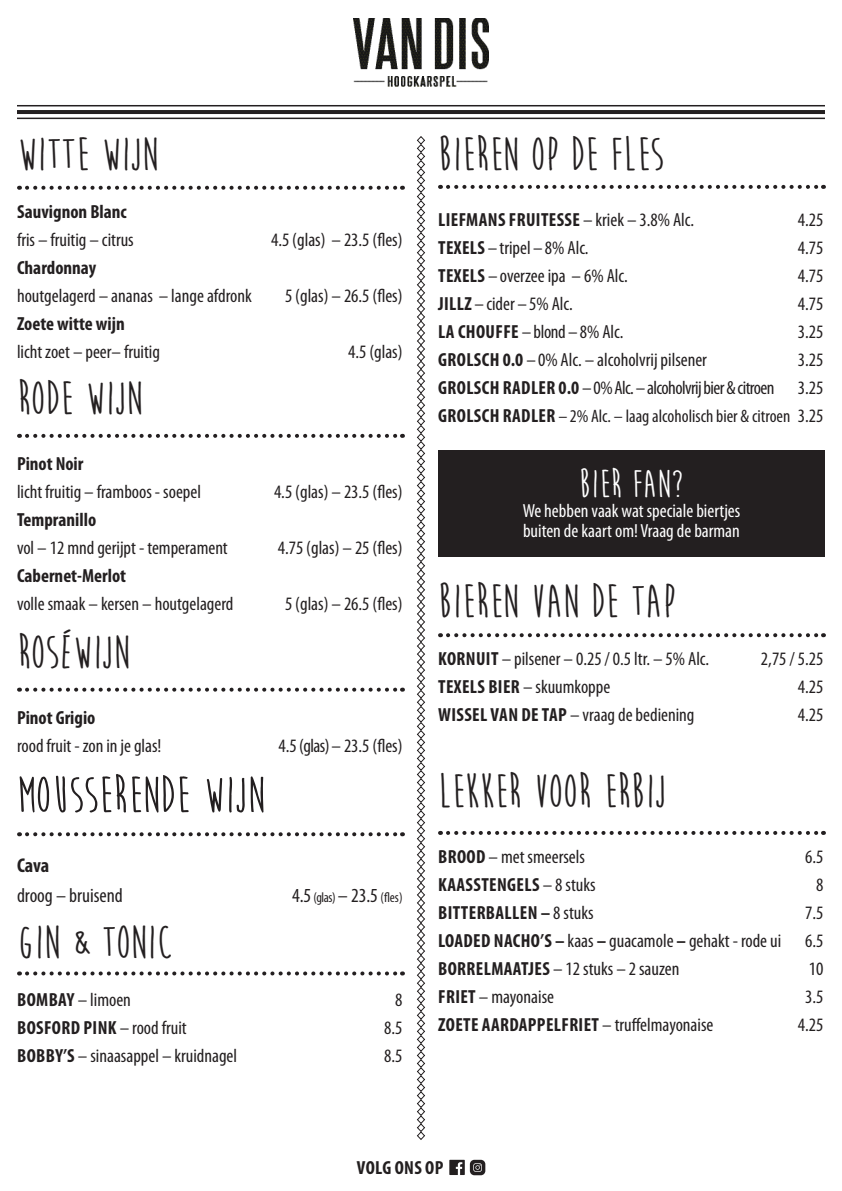
<style>
.page{position:relative;width:842px;height:1191px;background:#fff}
.page>*{position:absolute;margin:0;border:0;box-sizing:border-box;transform-origin:0 0}
.t1{font:700 52px "Moon Flower";color:#231f20}
.t2{font:700 48px "Moon Flower";color:#231f20}
.t3{font:700 40px "Moon Flower";color:#fff}
.t4{font:condensed 20px "Myriad Pro";color:#231f20}
.t5{font:700 condensed 20px "Myriad Pro";color:#231f20}
.t6{font:condensed 19px/28px "Myriad Pro";color:#231f20}
.t7{font:700 condensed 19px "Myriad Pro";letter-spacing:.02em;color:#231f20}
.t8{font:condensed 19px/20px "Myriad Pro";color:#fff}
.t9{font:condensed 19px "Myriad Pro";letter-spacing:-.03em;color:#231f20}
.t10{font:condensed 19px "Myriad Pro";letter-spacing:-.02em;color:#231f20}
.t11{font:700 condensed 19px "Myriad Pro";color:#231f20}
.t12{font:condensed 18px "Myriad Pro";color:#231f20}
.t13{font:condensed 14px "Myriad Pro";letter-spacing:-.03em;color:#231f20}
.s1{font-weight:700}
.s2{font-size:20px}
.s3{font-weight:400}
.s4{font-weight:700;font-size:19px}
.s5{font-size:19px}
</style>
<div class="page">
<svg style="left:417px;top:136px;width:8px;height:1004px"></svg>
<svg style="left:27px;top:186px;width:376px;height:4px"></svg>
<svg style="left:448px;top:633px;width:376px;height:4px"></svg>
<svg style="left:448px;top:831px;width:376px;height:4px"></svg>
<svg style="left:27px;top:687px;width:376px;height:4px"></svg>
<svg style="left:27px;top:832px;width:376px;height:4px"></svg>
<svg style="left:448px;top:185px;width:376px;height:4px"></svg>
<svg style="left:27px;top:434px;width:376px;height:4px"></svg>
<svg style="left:27px;top:971px;width:376px;height:4px"></svg>
<div style="left:438px;top:450px;width:387px;height:106px;background:#231f20"></div>
<img style="left:354px;top:18px;width:134px;height:68px">
<hr style="left:17px;top:105px;width:808px;height:1px;background:#231f20">
<hr style="left:17px;top:118px;width:808px;height:1px;background:#231f20">
<hr style="left:17px;top:110px;width:808px;height:4px;background:#231f20">
<svg style="left:449px;top:1159px;width:16px;height:16px"></svg>
<div style="left:470px;top:1159px;width:15px;height:16px;background:#231f20;border-radius:4px"></div>
<svg style="left:473px;top:1163px;width:9px;height:8px"></svg>
<p class="t2" style="left:17px;top:129px;width:143px">WITTE WIJN</p>
<p class="t6" style="left:17px;top:197px;width:118px"><span class="s1">Sauvignon Blanc </span>fris – fruitig – citrus</p>
<p class="t6" style="left:17px;top:253px;width:236px"><span class="s1">Chardonnay<br></span>houtgelagerd – ananas – lange afdronk</p>
<p class="t6" style="left:17px;top:309px;width:145px"><span class="s1">Zoete witte wijn<br></span>licht zoet – peer– fruitig</p>
<p class="t2" style="left:17px;top:373px;width:127px">RODE WIJN</p>
<p class="t6" style="left:271px;top:225px;width:133px">4.5 (glas) – 23.5 (fles)</p>
<p class="t6" style="left:285px;top:281px;width:119px">5 (glas) – 26.5 (fles)</p>
<p class="t6" style="left:348px;top:337px;width:56px">4.5 (glas)</p>
<p class="t11" style="left:17px;top:451px;width:68px">Pinot Noir</p>
<p class="t6" style="left:17px;top:477px;width:185px">licht fruitig – framboos - soepel</p>
<p class="t6" style="left:274px;top:477px;width:130px">4.5 (glas) – 23.5 (fles)</p>
<p class="t6" style="left:17px;top:505px;width:212px"><span class="s1">Tempranillo<br></span>vol – 12 mnd gerijpt - temperament</p>
<p class="t6" style="left:278px;top:533px;width:126px">4.75 (glas) – 25 (fles)</p>
<p class="t6" style="left:17px;top:561px;width:218px"><span class="s1">Cabernet-Merlot<br></span>volle smaak – kersen – houtgelagerd</p>
<p class="t2" style="left:17px;top:627px;width:114px">ROSÉWIJN</p>
<p class="t6" style="left:285px;top:589px;width:119px">5 (glas) – 26.5 (fles)</p>
<p class="t6" style="left:17px;top:703px;width:146px"><span class="s1">Pinot Grigio<br></span>rood fruit - zon in je glas!</p>
<p class="t1" style="left:17px;top:768px;width:249px">MOUSSERENDE WIJN</p>
<p class="t6" style="left:279px;top:731px;width:126px">4.5 (glas) – 23.5 (fles)</p>
<p class="t5" style="left:17px;top:853px;width:34px">Cava</p>
<p class="t4" style="left:17px;top:883px;width:107px">droog – bruisend</p>
<p class="t13" style="left:292px;top:889px;width:112px"><span class="s2">4.5</span>(glas) <span class="s2">– 23.5</span> (fles)</p>
<p class="t2" style="left:17px;top:917px;width:156px">GIN &amp; TONIC</p>
<p class="t6" style="left:17px;top:985px;width:115px"><span class="s1">BOMBAY</span> – limoen</p>
<p class="t6" style="left:395px;top:985px;width:9px">8</p>
<p class="t7" style="left:17px;top:1015px;width:171px">BOSFORD PINK <span class="s3">– rood fruit</span></p>
<p class="t6" style="left:384px;top:1013px;width:20px">8.5</p>
<p class="t6" style="left:17px;top:1041px;width:221px"><span class="s1">BOBBY’S</span> – sinaasappel – kruidnagel</p>
<p class="t6" style="left:384px;top:1041px;width:20px">8.5</p>
<p class="t2" style="left:438px;top:129px;width:227px">BIEREN OP DE FLES</p>
<p class="t7" style="left:438px;top:207px;width:257px">LIEFMANS FRUITESSE <span class="s3">– kriek – 3.8% Alc.</span></p>
<p class="t6" style="left:798px;top:205px;width:27px">4.25</p>
<p class="t6" style="left:438px;top:233px;width:152px"><span class="s1">TEXELS</span> – tripel – 8% Alc.</p>
<p class="t6" style="left:798px;top:233px;width:27px">4.75</p>
<p class="t6" style="left:438px;top:261px;width:191px"><span class="s1">TEXELS</span> – overzee ipa – 6% Alc.</p>
<p class="t6" style="left:798px;top:261px;width:27px">4.75</p>
<p class="t6" style="left:438px;top:289px;width:136px"><span class="s1">JILLZ</span> – cider – 5% Alc.</p>
<p class="t6" style="left:798px;top:289px;width:27px">4.75</p>
<p class="t10" style="left:438px;top:320px;width:187px"><span class="s1">LA CHOUFFE</span> – blond – 8% Alc.</p>
<p class="t6" style="left:798px;top:317px;width:27px">3.25</p>
<p class="t6" style="left:438px;top:345px;width:270px"><span class="s1">GROLSCH 0.0</span> – 0% Alc. – alcoholvrij pilsener</p>
<p class="t6" style="left:798px;top:345px;width:27px">3.25</p>
<p class="t9" style="left:438px;top:376px;width:387px"><span class="s1">GROLSCH RADLER 0.0</span> – 0% Alc. – alcoholvrij bier &amp; citroen 3.25</p>
<p class="t12" style="left:438px;top:405px;width:387px"><span class="s4">GROLSCH RADLER</span> – 2% Alc. – laag alcoholisch bier &amp; citroen <span class="s5">3.25</span></p>
<p class="t3" style="left:579px;top:463px;width:106px">BIER FAN?</p>
<p class="t8" style="left:523px;top:500px;width:219px">We hebben vaak wat speciale biertjes buiten de kaart om! Vraag de barman</p>
<p class="t2" style="left:438px;top:576px;width:239px">BIEREN VAN DE TAP</p>
<p class="t6" style="left:438px;top:644px;width:273px"><span class="s1">KORNUIT</span> – pilsener – 0.25 / 0.5 ltr. – 5% Alc.</p>
<p class="t6" style="left:761px;top:644px;width:64px">2,75 / 5.25</p>
<p class="t6" style="left:438px;top:672px;width:174px"><span class="s1">TEXELS BIER</span> – skuumkoppe</p>
<p class="t6" style="left:798px;top:672px;width:27px">4.25</p>
<p class="t6" style="left:438px;top:700px;width:258px"><span class="s1">WISSEL VAN DE TAP</span> – vraag de bediening</p>
<p class="t6" style="left:798px;top:700px;width:27px">4.25</p>
<p class="t2" style="left:438px;top:766px;width:230px">LEKKER VOOR ERBIJ</p>
<p class="t6" style="left:438px;top:842px;width:148px"><span class="s1">BROOD</span> – met smeersels</p>
<p class="t6" style="left:805px;top:842px;width:20px">6.5</p>
<p class="t7" style="left:438px;top:872px;width:159px">KAASSTENGELS <span class="s3">– 8 stuks</span></p>
<p class="t6" style="left:816px;top:870px;width:9px">8</p>
<p class="t7" style="left:438px;top:900px;width:157px">BITTERBALLEN – <span class="s3">8 stuks</span></p>
<p class="t6" style="left:805px;top:898px;width:20px">7.5</p>
<p class="t6" style="left:438px;top:926px;width:345px"><span class="s1">LOADED NACHO’S –</span> kaas <span class="s1">–</span> guacamole <span class="s1">–</span> gehakt - rode ui</p>
<p class="t6" style="left:805px;top:926px;width:20px">6.5</p>
<p class="t6" style="left:438px;top:954px;width:243px"><span class="s1">BORRELMAATJES</span> – 12 stuks – 2 sauzen</p>
<p class="t6" style="left:809px;top:954px;width:16px">10</p>
<p class="t6" style="left:438px;top:982px;width:117px"><span class="s1">FRIET</span> – mayonaise</p>
<p class="t6" style="left:805px;top:982px;width:20px">3.5</p>
<p class="t7" style="left:438px;top:1012px;width:277px">ZOETE AARDAPPELFRIET <span class="s3">– truffelmayonaise</span></p>
<p class="t6" style="left:798px;top:1010px;width:27px">4.25</p>
<p class="t7" style="left:357px;top:1155px;width:88px">VOLG ONS OP</p>
</div>
